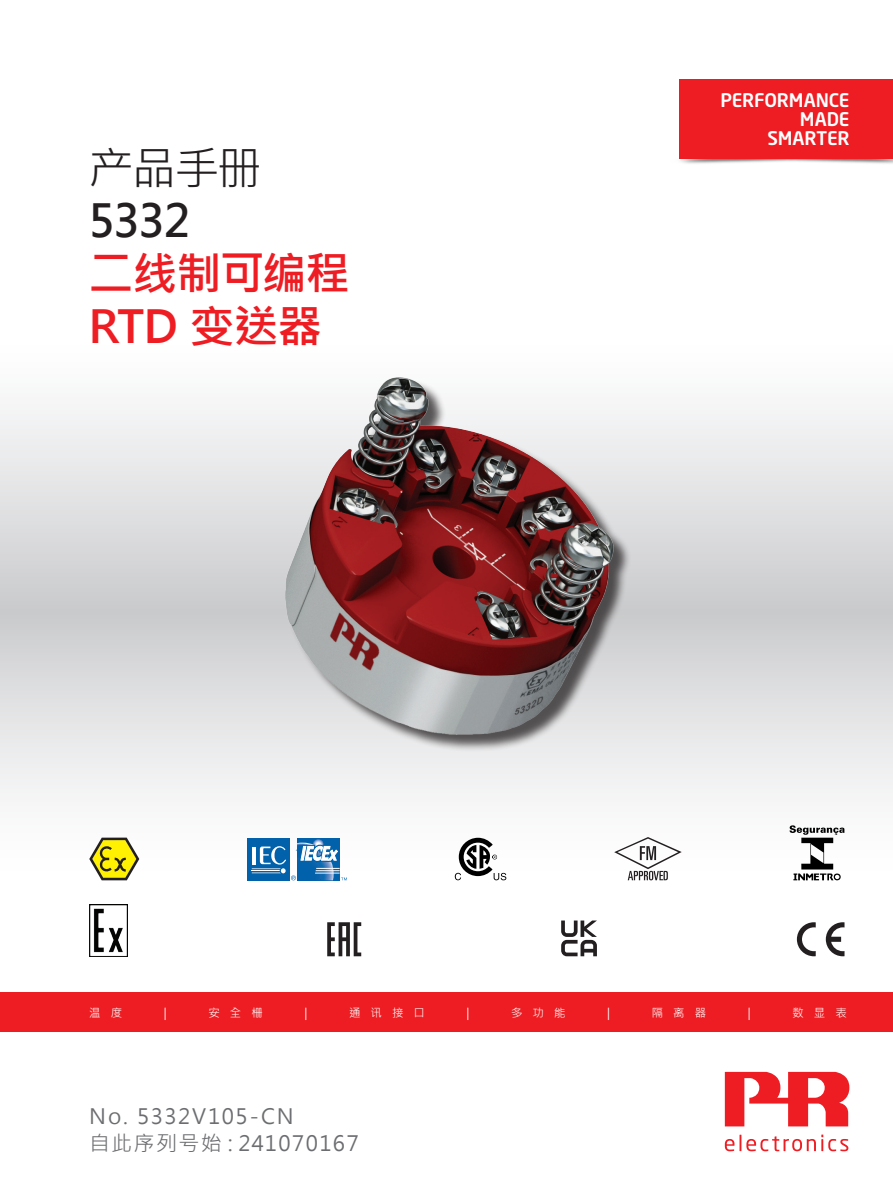
<style>
.page{position:relative;width:893px;height:1191px;background:#fff}
.page>*{position:absolute;margin:0;border:0;box-sizing:border-box;transform-origin:0 0}
.t1{font:700 45px/52.5px "Microsoft Jheng Hei";letter-spacing:-.025em;color:#ee1d23}
.t2{font:45px "Microsoft Jheng Hei";color:#231f20}
.t3{font:700 45px "Microsoft Jheng Hei";color:#231f20}
.t4{font:21px/27px "Microsoft Jheng Hei";letter-spacing:.07em;color:#6c6d70}
.t5{font:500 18.6px/19px "Neo Sans Std";letter-spacing:-.01em;color:#fff;text-align:right}
.t6{font:11.4px "Microsoft Jheng Hei";letter-spacing:.88em;color:#fff}
</style>
<div class="page">
<svg style="left:0;top:408px;width:893px;height:452px"></svg>
<div style="left:0;top:992px;width:893px;height:40px;background:#ee1d23"></div>
<img style="left:264px;top:377px;width:365px;height:399px">
<img style="left:679px;top:153px;width:214px;height:11px">
<div style="left:680px;top:79px;width:213px;height:80px;background:#ee1d23"></div>
<svg style="left:725px;top:1134px;width:123px;height:17px"></svg>
<svg style="left:725px;top:1071px;width:124px;height:55px"></svg>
<div style="left:297px;top:837px;width:43px;height:43px;background:#fbfbfc"></div>
<div style="left:247px;top:837px;width:43px;height:43px;background:#0161aa"></div>
<svg style="left:252px;top:838px;width:95px;height:42px"></svg>
<svg style="left:455px;top:837px;width:51px;height:43px"></svg>
<svg style="left:826px;top:922px;width:18px;height:34px"></svg>
<svg style="left:797px;top:922px;width:19px;height:34px"></svg>
<svg style="left:89px;top:837px;width:50px;height:43px"></svg>
<svg style="left:327px;top:922px;width:34px;height:34px"></svg>
<svg style="left:789px;top:825px;width:55px;height:55px"></svg>
<img style="left:89px;top:904px;width:38px;height:52px">
<svg style="left:614px;top:837px;width:68px;height:43px"></svg>
<svg style="left:561px;top:920px;width:36px;height:36px"></svg>
<h1 class="t2" style="left:89px;top:140px;width:175px">产品手册</h1>
<h1 class="t3" style="left:89px;top:193px;width:104px">5332</h1>
<h1 class="t1" style="left:89px;top:247px;width:263px">二线制可编程<br>RTD 变送器</h1>
<p class="t5" style="left:720px;top:90px;width:131px">PERFORMANCE<br>MADE<br>SMARTER</p>
<p class="t6" style="left:89px;top:1005px;width:34px">温 度</p>
<p class="t6" style="left:164px;top:1005px;width:4px">|</p>
<p class="t6" style="left:208px;top:1005px;width:56px">安全栅</p>
<p class="t6" style="left:304px;top:1005px;width:4px">|</p>
<p class="t6" style="left:349px;top:1005px;width:77px">通讯接口</p>
<p class="t6" style="left:467px;top:1005px;width:4px">|</p>
<p class="t6" style="left:511px;top:1005px;width:56px">多功能</p>
<p class="t6" style="left:607px;top:1005px;width:4px">|</p>
<p class="t6" style="left:652px;top:1005px;width:56px">隔离器</p>
<p class="t6" style="left:748px;top:1005px;width:4px">|</p>
<p class="t6" style="left:792px;top:1005px;width:56px">数显表</p>
<p class="t4" style="left:89px;top:1103px;width:271px">No. 5332V105-CN<br>自此序列号始：241070167</p>
</div>
